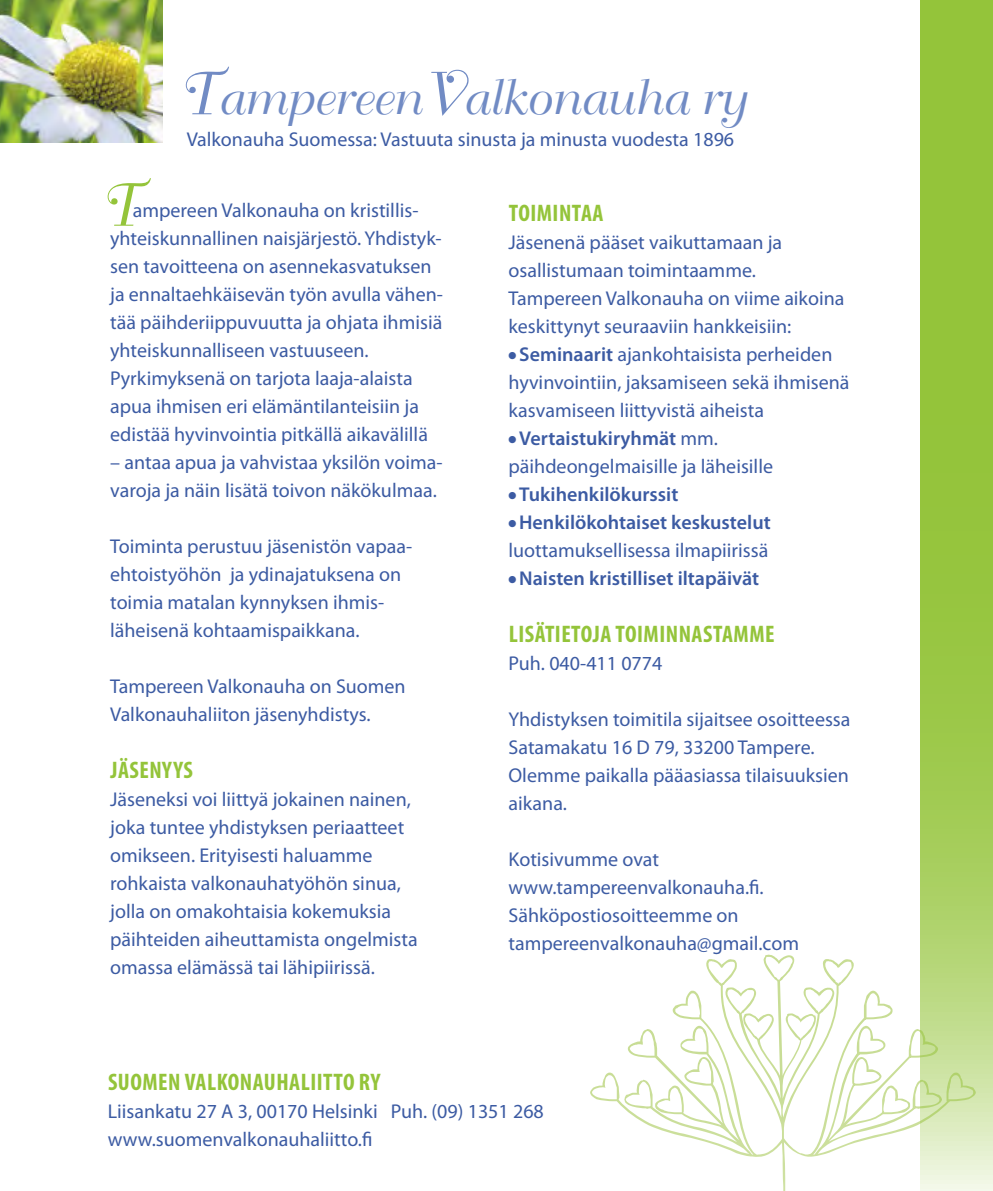
<style>
.page{position:relative;width:993px;height:1191px;background:#fff}
.page>*{position:absolute;margin:0;border:0;box-sizing:border-box;transform-origin:0 0}
.t1{font:60px "Bellevue";color:#94c43a}
.t2{font:48px "Bellevue";color:#718bc4}
.t3{font:700 condensed 24px "Myriad Pro";letter-spacing:.02em;color:#94c43a}
.t4{font:20px/28px "Myriad Pro";color:#3c5ba3}
.t5{font:600 20px "Myriad Pro";color:#3c5ba3}
.s1{font-size:60px}
.s2{font-weight:600}
</style>
<div class="page">
<svg style="left:590px;top:954px;width:329px;height:237px"></svg>
<svg style="left:919px;top:0;width:73px;height:1191px;background:#a5cd59"></svg>
<img style="left:0;top:0;width:162px;height:143px">
<h2 class="t2" style="left:176px;top:71px;width:570px"><span class="s1">T</span>ampereen<span class="s1">V</span>alkonauha ry</h2>
<p class="t4" style="left:187px;top:125px;width:549px">Valkonauha Suomessa: Vastuuta sinusta ja minusta vuodesta 1896</p>
<h1 class="t1" style="left:98px;top:172px;width:42px">T</h1>
<p class="t4" style="left:110px;top:196px;width:334px;text-indent:23px">ampereen Valkonauha on kristillis&shy;yhteiskunnallinen naisjärjestö. Yhdistyk&shy;sen tavoitteena on asennekasvatuksen ja ennaltaehkäisevän työn avulla vähen&shy;tää päihderiippuvuutta ja ohjata ihmisiä yhteiskunnalliseen vastuuseen.<br>Pyrkimyksenä on tarjota laaja-alaista apua ihmisen eri elämäntilanteisiin ja edistää hyvinvointia pitkällä aikavälillä</p>
<p class="t4" style="left:110px;top:448px;width:334px">– antaa apua ja vahvistaa yksilön voima&shy;varoja ja näin lisätä toivon näkökulmaa.</p>
<p class="t4" style="left:110px;top:532px;width:302px">Toiminta perustuu jäsenistön vapaa&shy;ehtoistyöhön ja ydinajatuksena on toimia matalan kynnyksen ihmis&shy;läheisenä kohtaamispaikkana.</p>
<p class="t4" style="left:110px;top:672px;width:297px">Tampereen Valkonauha on Suomen<br>Valkonauhaliiton jäsenyhdistys.</p>
<p class="t3" style="left:110px;top:755px;width:84px">JÄSENYYS</p>
<p class="t4" style="left:110px;top:785px;width:309px">Jäseneksi voi liittyä jokainen nainen, joka tuntee yhdistyksen periaatteet omikseen. Erityisesti haluamme rohkaista valkonauhatyöhön sinua, jolla on omakohtaisia kokemuksia päihteiden aiheuttamista ongelmista omassa elämässä tai lähipiirissä.</p>
<p class="t3" style="left:508px;top:198px;width:96px">TOIMINTAA</p>
<p class="t4" style="left:508px;top:228px;width:337px">Jäsenenä pääset vaikuttamaan ja osallistumaan toimintaamme.<br>Tampereen Valkonauha on viime aikoina keskittynyt seuraaviin hankkeisiin:</p>
<p class="t4" style="left:508px;top:340px;width:342px">● <span class="s2">Seminaarit</span> ajankohtaisista perheiden hyvinvointiin, jaksamiseen sekä ihmisenä kasvamiseen liittyvistä aiheista</p>
<p class="t4" style="left:508px;top:424px;width:266px">● <span class="s2">Vertaistukiryhmät</span> mm. päihdeongelmaisille ja läheisille</p>
<p class="t5" style="left:508px;top:481px;width:171px">● Tukihenkilökurssit</p>
<p class="t4" style="left:508px;top:508px;width:264px">● <span class="s2">Henkilökohtaiset keskustelut </span>luottamuksellisessa ilmapiirissä</p>
<p class="t5" style="left:508px;top:565px;width:252px">● Naisten kristilliset iltapäivät</p>
<p class="t3" style="left:508px;top:619px;width:118px">LI SÄTI ETOJATOIMI</p>
<p class="t3" style="left:665px;top:619px;width:61px">NNASTAMM</p>
<p class="t3" style="left:764px;top:619px;width:11px">E</p>
<p class="t4" style="left:508px;top:649px;width:155px">Puh. 040-411 0774</p>
<p class="t4" style="left:508px;top:705px;width:343px">Yhdistyksen toimitila sijaitsee osoitteessa Satamakatu 16 D 79, 33200 Tampere.<br>Olemme paikalla pääasiassa tilaisuuksien aikana.</p>
<p class="t4" style="left:508px;top:845px;width:292px">Kotisivumme ovat www.tampereenvalkonauha.fi.<br>Sähköpostiosoitteemme on tampereenvalkonauha@gmail.com</p>
<p class="t3" style="left:108px;top:1066px;width:274px">SUOMEN VALKONAUHALIITTO RY</p>
<p class="t4" style="left:108px;top:1096px;width:437px">Liisankatu 27 A 3, 00170 Helsinki Puh. (09) 1351 268 www.suomenvalkonauhaliitto.fi</p>
</div>
